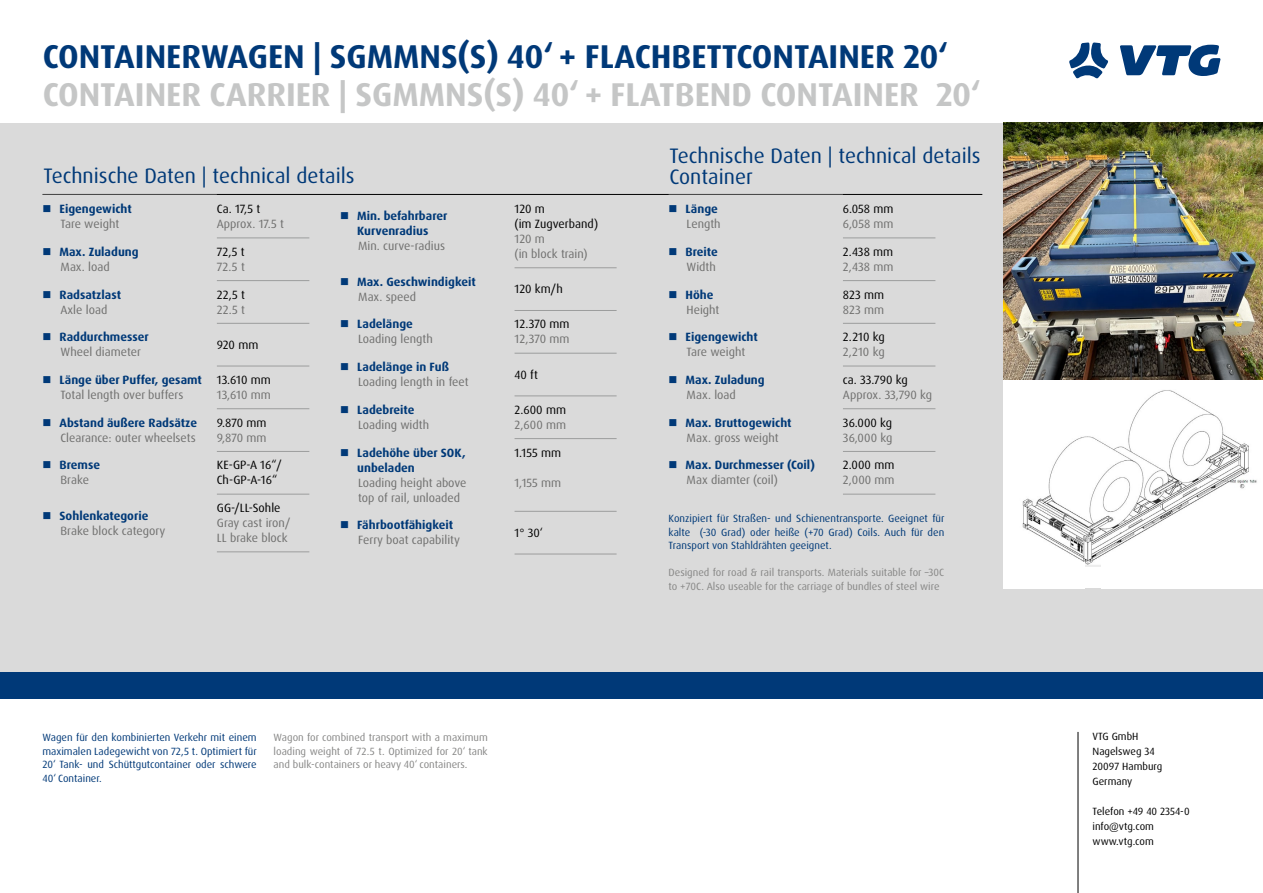
<style>
.page{position:relative;width:1263px;height:893px;background:#fff}
.page>*{position:absolute;margin:0;border:0;box-sizing:border-box;transform-origin:0 0}
.t1{font:700 33px "Dax OT";color:#c5c6c6}
.t2{font:700 33px "Dax OT";color:#003978}
.t3{font:21px/21.3px "Dax OT";color:#003978}
.t4{font:12px/15px "Dax OT";color:#6f6f6e}
.t5{font:700 12px/15px "Dax OT";color:#003978;text-align:center}
.t6{font:12px/15px "Dax OT";color:#000}
.t7{font:10.5px/13.5px "Dax OT";color:#003978;text-align:justify}
.t8{font:10.5px/13.5px "Dax OT";color:#878786;text-align:justify}
.t9{font:10.5px/15px "Dax OT";color:#000}
.s1{font-weight:400;color:#6f6f6e}
.s2{color:#003978}
.s3{font-weight:700;color:#003978}
</style>
<div class="page">
<div style="left:0;top:123px;width:1263px;height:549px;background:#dadada"></div>
<svg style="left:1069px;top:43px;width:39px;height:35px"></svg>
<svg style="left:1120px;top:45px;width:100px;height:31px"></svg>
<hr style="left:1077px;top:732px;width:1px;height:161px;background:#000">
<div style="left:0;top:672px;width:1263px;height:26px;background:#003978"></div>
<hr style="left:43px;top:194px;width:939px;height:1px;background:#000">
<hr style="left:217px;top:238px;width:92px;height:1px;background:#9c9d9d">
<hr style="left:217px;top:280px;width:92px;height:1px;background:#9c9d9d">
<hr style="left:217px;top:323px;width:92px;height:1px;background:#9c9d9d">
<hr style="left:217px;top:366px;width:92px;height:1px;background:#9c9d9d">
<hr style="left:217px;top:408px;width:92px;height:1px;background:#9c9d9d">
<hr style="left:217px;top:451px;width:92px;height:1px;background:#9c9d9d">
<hr style="left:217px;top:494px;width:92px;height:1px;background:#9c9d9d">
<hr style="left:217px;top:551px;width:92px;height:1px;background:#9c9d9d">
<hr style="left:843px;top:238px;width:92px;height:1px;background:#9c9d9d">
<hr style="left:843px;top:280px;width:92px;height:1px;background:#9c9d9d">
<hr style="left:843px;top:323px;width:92px;height:1px;background:#9c9d9d">
<hr style="left:843px;top:366px;width:92px;height:1px;background:#9c9d9d">
<hr style="left:843px;top:408px;width:92px;height:1px;background:#9c9d9d">
<hr style="left:843px;top:451px;width:92px;height:1px;background:#9c9d9d">
<hr style="left:843px;top:494px;width:92px;height:1px;background:#9c9d9d">
<hr style="left:514px;top:267px;width:103px;height:1px;background:#9c9d9d">
<hr style="left:514px;top:310px;width:103px;height:1px;background:#9c9d9d">
<hr style="left:514px;top:353px;width:103px;height:1px;background:#9c9d9d">
<hr style="left:514px;top:395px;width:103px;height:1px;background:#9c9d9d">
<hr style="left:514px;top:438px;width:103px;height:1px;background:#9c9d9d">
<hr style="left:514px;top:511px;width:103px;height:1px;background:#9c9d9d">
<hr style="left:514px;top:554px;width:103px;height:1px;background:#9c9d9d">
<img style="left:1003px;top:123px;width:260px;height:258px">
<div style="left:1003px;top:381px;width:260px;height:207px;background:#fff"></div>
<img style="left:1003px;top:391px;width:6px;height:171px">
<img style="left:1017px;top:390px;width:245px;height:176px">
<div style="left:1007px;top:381px;width:98px;height:48px;background:#fff"></div>
<div style="left:1101px;top:558px;width:162px;height:30px;background:#fff"></div>
<div style="left:1003px;top:562px;width:81px;height:26px;background:#fff"></div>
<h1 class="t2" style="left:43px;top:36px;width:907px">CONTAINERWAGEN | SGMMNS(S) 40‘ + FLACHBETTCONTAINER 20‘</h1>
<h1 class="t1" style="left:43px;top:73px;width:940px">CONTAINER CARRIER | SGMMNS(S) 40‘ + FLATBEND CONTAINER 20‘</h1>
<h2 class="t3" style="left:43px;top:165px;width:313px">Technische Daten | technical details</h2>
<p class="t5" style="left:43px;top:202px;width:91px">■ Eigengewicht<br><span class="s1">Tare weight</span></p>
<p class="t6" style="left:217px;top:202px;width:45px">Ca. 17,5 t</p>
<p class="t4" style="left:217px;top:217px;width:69px">Approx. 17.5 t</p>
<p class="t5" style="left:61px;top:244px;width:80px;text-align:left;text-indent:-18px">■ Max. Zuladung<br><span class="s1">Max. load</span></p>
<p class="t6" style="left:217px;top:244px;width:29px">72,5 t</p>
<p class="t4" style="left:217px;top:259px;width:29px">72.5 t</p>
<p class="t5" style="left:340px;top:209px;width:109px">■ Min. befahrbarer<br>Kurvenradius</p>
<p class="t4" style="left:358px;top:239px;width:88px">Min. curve-radius</p>
<p class="t6" style="left:514px;top:201px;width:85px">120 m<br>(im Zugverband)</p>
<p class="t4" style="left:514px;top:231px;width:75px">120 m<br>(in block train)</p>
<p class="t5" style="left:43px;top:287px;width:80px">■ Radsatzlast<br><span class="s1">Axle load</span></p>
<p class="t6" style="left:217px;top:287px;width:30px">22,5 t</p>
<p class="t4" style="left:217px;top:302px;width:30px">22.5 t</p>
<p class="t5" style="left:61px;top:330px;width:90px;text-align:left;text-indent:-18px">■ Raddurchmesser<br><span class="s1">Wheel diameter</span></p>
<p class="t6" style="left:217px;top:337px;width:43px">920 mm</p>
<p class="t5" style="left:43px;top:372px;width:161px">■ Länge über Puffer, gesamt<br><span class="s1">Total length over buffers</span></p>
<p class="t6" style="left:217px;top:372px;width:55px">13.610 mm</p>
<p class="t4" style="left:217px;top:387px;width:55px">13,610 mm</p>
<p class="t4" style="left:43px;top:415px;width:156px;text-align:right"><span class="s2">■</span> <span class="s3">Abstand äußere Radsätze<br></span>Clearance: outer wheelsets</p>
<p class="t6" style="left:217px;top:415px;width:51px">9.870 mm</p>
<p class="t4" style="left:217px;top:430px;width:51px">9,870 mm</p>
<p class="t5" style="left:43px;top:458px;width:59px">■ Bremse<br><span class="s1">Brake</span></p>
<p class="t6" style="left:217px;top:458px;width:66px">KE-GP-A 16“/<br>Ch-GP-A-16“</p>
<p class="t4" style="left:61px;top:508px;width:106px;text-indent:-18px"><span class="s2">■</span> <span class="s3">Sohlenkategorie<br></span>Brake block category</p>
<p class="t6" style="left:217px;top:501px;width:65px">GG-/LL-Sohle</p>
<p class="t4" style="left:217px;top:516px;width:75px">Gray cast iron/<br>LL brake block</p>
<p class="t5" style="left:358px;top:274px;width:119px;text-align:left;text-indent:-18px">■ Max. Geschwindigkeit<br><span class="s1">Max. speed</span></p>
<p class="t6" style="left:514px;top:282px;width:50px">120 km/h</p>
<p class="t4" style="left:358px;top:317px;width:76px;text-indent:-18px"><span class="s2">■</span> <span class="s3">Ladelänge<br></span>Loading length</p>
<p class="t6" style="left:514px;top:317px;width:56px">12.370 mm</p>
<p class="t4" style="left:514px;top:332px;width:56px">12,370 mm</p>
<p class="t4" style="left:358px;top:360px;width:112px;text-indent:-18px"><span class="s2">■</span> <span class="s3">Ladelänge in Fuß<br></span>Loading length in feet</p>
<p class="t6" style="left:514px;top:367px;width:25px">40 ft</p>
<p class="t4" style="left:358px;top:402px;width:72px;text-indent:-18px"><span class="s2">■</span> <span class="s3">Ladebreite<br></span>Loading width</p>
<p class="t6" style="left:514px;top:402px;width:53px">2.600 mm</p>
<p class="t4" style="left:514px;top:417px;width:53px">2,600 mm</p>
<p class="t5" style="left:357px;top:445px;width:110px;text-align:left;text-indent:-17px">■ Ladehöhe über SOK, unbeladen</p>
<p class="t4" style="left:358px;top:475px;width:110px">Loading height above top of rail, unloaded</p>
<p class="t6" style="left:514px;top:445px;width:48px">1.155 mm</p>
<p class="t4" style="left:514px;top:475px;width:48px">1,155 mm</p>
<p class="t4" style="left:358px;top:518px;width:103px;text-indent:-18px"><span class="s2">■</span> <span class="s3">Fährbootfähigkeit<br></span>Ferry boat capability</p>
<p class="t6" style="left:514px;top:525px;width:30px">1° 30‘</p>
<p class="t7" style="left:43px;top:731px;width:216px">Wagen für den kombinierten Verkehr mit einem maximalen Ladegewicht von 72,5 t. Optimiert für 20‘ Tank- und Schüttgutcontainer oder schwere 40‘ Container.</p>
<p class="t8" style="left:274px;top:731px;width:216px">Wagon for combined transport with a maximum loading weight of 72.5 t. Optimized for 20‘ tank and bulk-containers or heavy 40‘ containers.</p>
<h2 class="t3" style="left:669px;top:145px;width:313px">Technische Daten | technical details<br>Container</h2>
<p class="t4" style="left:669px;top:202px;width:54px;text-align:right"><span class="s2">■</span> <span class="s3">Länge<br></span>Length</p>
<p class="t6" style="left:843px;top:202px;width:52px">6.058 mm</p>
<p class="t4" style="left:843px;top:217px;width:52px">6,058 mm</p>
<p class="t5" style="left:669px;top:244px;width:51px;text-align:right">■ Breite<br><span class="s1">Width</span></p>
<p class="t6" style="left:843px;top:244px;width:52px">2.438 mm</p>
<p class="t4" style="left:843px;top:259px;width:52px">2,438 mm</p>
<p class="t4" style="left:687px;top:287px;width:34px;text-indent:-18px"><span class="s2">■</span> <span class="s3">Höhe<br></span>Height</p>
<p class="t6" style="left:843px;top:287px;width:43px">823 mm</p>
<p class="t4" style="left:843px;top:302px;width:43px">823 mm</p>
<p class="t5" style="left:669px;top:330px;width:91px">■ Eigengewicht<br><span class="s1">Tare weight</span></p>
<p class="t6" style="left:843px;top:330px;width:43px">2.210 kg</p>
<p class="t4" style="left:843px;top:345px;width:43px">2,210 kg</p>
<p class="t5" style="left:687px;top:372px;width:80px;text-align:left;text-indent:-18px">■ Max. Zuladung<br><span class="s1">Max. load</span></p>
<p class="t6" style="left:843px;top:372px;width:66px">ca. 33.790 kg</p>
<p class="t4" style="left:843px;top:387px;width:91px">Approx. 33,790 kg</p>
<p class="t5" style="left:669px;top:415px;width:124px">■ Max. Bruttogewicht<br><span class="s1">Max. gross weight</span></p>
<p class="t6" style="left:843px;top:415px;width:51px">36.000 kg</p>
<p class="t4" style="left:843px;top:430px;width:51px">36,000 kg</p>
<p class="t5" style="left:687px;top:458px;width:130px;text-align:left;text-indent:-18px">■ Max. Durchmesser (Coil)<br><span class="s1">Max diamter (coil)</span></p>
<p class="t6" style="left:843px;top:458px;width:53px">2.000 mm</p>
<p class="t4" style="left:843px;top:473px;width:53px">2,000 mm</p>
<p class="t7" style="left:669px;top:512px;width:277px">Konzipiert für Straßen- und Schienentransporte. Geeignet für kalte (-30 Grad) oder heiße (+70 Grad) Coils. Auch für den Transport von Stahldrähten geeignet.</p>
<p class="t8" style="left:669px;top:566px;width:277px">Designed for road &amp; rail transports. Materials suitable for –30C to +70C. Also useable for the carriage of bundles of steel wire</p>
<p class="t9" style="left:1092px;top:729px;width:71px">VTG GmbH<br>Nagelsweg 34<br>20097 Hamburg<br>Germany</p>
<p class="t9" style="left:1092px;top:804px;width:99px">Telefon +49 40 2354-0 info@vtg.com www.vtg.com</p>
</div>
